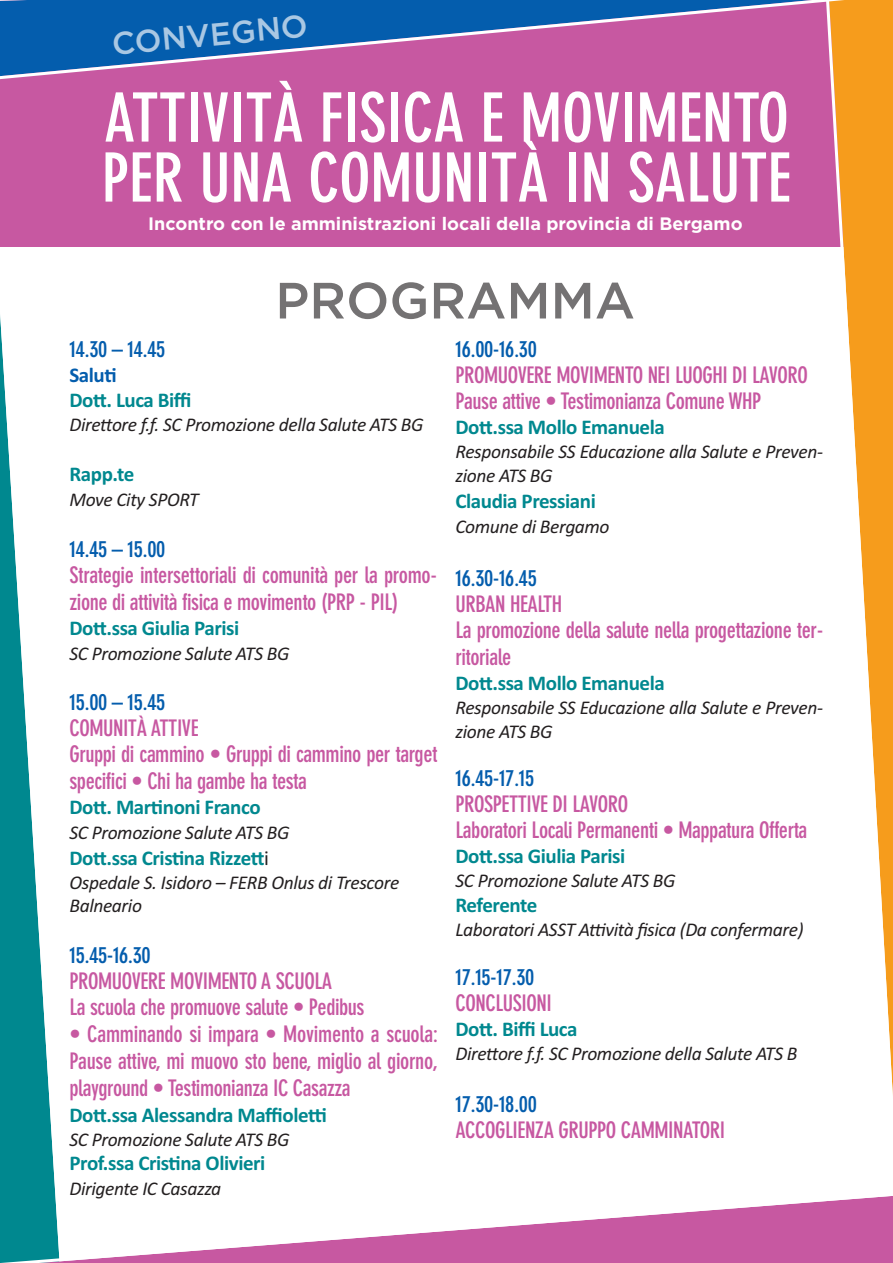
<style>
.page{position:relative;width:893px;height:1263px;background:#fff}
.page>*{position:absolute;margin:0;border:0;box-sizing:border-box;transform-origin:0 0}
.t1{font:700 condensed 66.9px/60px "DIN Neuzeit Grotesk";color:#fff}
.t2{font:500 51px "Gotham";color:rgb(35 31 32/.63)}
.t3{font:500 31.65px "Gotham";color:rgb(255 255 255/.66)}
.t4{font:700 condensed 22.5px/26.5px "DIN Neuzeit Grotesk";letter-spacing:-.02em;color:#c758a1}
.t5{font:700 condensed 22.5px "DIN Neuzeit Grotesk";letter-spacing:-.02em;color:#045dad}
.t6{font:700 21px "Calibri";letter-spacing:-.02em;color:#00888f}
.t7{font:700 21px "Calibri";color:#045dad}
.t8{font:italic 19.5px/23.4px "Calibri";letter-spacing:-.02em;color:#231f20}
.t9{font:700 18px "Gotham";color:#fff}
.s1{font-weight:400;color:#231f20}
</style>
<div class="page">
<div style="left:0;top:0;width:893px;height:247px;background:#c758a1"></div>
<svg style="left:0;top:315px;width:55px;height:875px"></svg>
<svg style="left:830px;top:81px;width:63px;height:1014px"></svg>
<svg style="left:0;top:1190px;width:893px;height:73px"></svg>
<svg style="left:0;top:0;width:893px;height:81px"></svg>
<h3 class="t3" style="left:111px;top:32px;width:198px;rotate:-5deg">CONVEGNO</h3>
<h1 class="t1" style="left:102px;top:93px;width:691px">ATTIVITÀ FISICA E MOVIMENTO<br>PER UNA COMUNITÀ IN SALUTE</h1>
<p class="t9" style="left:148px;top:218px;width:596px">Incontro con le amministrazioni locali della provincia di Bergamo</p>
<h2 class="t2" style="left:275px;top:283px;width:361px">PROGRAMMA</h2>
<p class="t5" style="left:69px;top:340px;width:97px">14.30 – 14.45</p>
<p class="t7" style="left:69px;top:362px;width:49px">Saluti</p>
<p class="t6" style="left:69px;top:387px;width:124px">dott. luca Biffi</p>
<p class="t8" style="left:69px;top:413px;width:355px">Direttore f.f. SC Promozione della Salute ATS BG</p>
<p class="t6" style="left:69px;top:461px;width:66px">Rapp.te</p>
<p class="t8" style="left:69px;top:488px;width:131px">Move City SPORT</p>
<p class="t5" style="left:69px;top:541px;width:97px">14.45 – 15.00</p>
<p class="t4" style="left:69px;top:564px;width:369px;line-height:27px">Strategie intersettoriali di comunità per la promo&shy;zione di attività fisica e movimento (PRP - PIL)</p>
<p class="t6" style="left:69px;top:616px;width:171px">dott.ssa giulia Parisi</p>
<p class="t8" style="left:69px;top:641px;width:221px">SC Promozione Salute ATS BG</p>
<p class="t5" style="left:69px;top:693px;width:97px">15.00 – 15.45</p>
<p class="t4" style="left:69px;top:717px;width:369px">COMUNITÀ ATTIVE<br>Gruppi di cammino • Gruppi di cammino per target specifici • Chi ha gambe ha testa</p>
<p class="t6" style="left:69px;top:795px;width:193px">dott. Martinoni Franco</p>
<p class="t8" style="left:69px;top:821px;width:221px">SC Promozione Salute ATS BG</p>
<p class="t6" style="left:69px;top:845px;width:201px">dott.ssa Cristina Rizzett<span class="s1">i</span></p>
<p class="t8" style="left:69px;top:870px;width:331px">Ospedale S. Isidoro – FERB Onlus di Trescore<br>Balneario</p>
<p class="t5" style="left:69px;top:946px;width:83px">15.45-16.30</p>
<p class="t4" style="left:69px;top:969px;width:297px;line-height:26px">PROMUOVERE MOVIMENTO A SCUOLA<br>La scuola che promuove salute • Pedibus</p>
<p class="t4" style="left:69px;top:1022px;width:370px;line-height:27px;text-align:justify">• Camminando si impara • Movimento a scuola:<br>Pause attive, mi muovo sto bene, miglio al giorno, playground • Testimonianza IC Casazza</p>
<p class="t6" style="left:69px;top:1102px;width:259px">dott.ssa Alessandra Maffioletti</p>
<p class="t8" style="left:69px;top:1127px;width:221px">SC Promozione Salute ATS BG</p>
<p class="t6" style="left:69px;top:1151px;width:197px">Prof.ssa Cristina Olivieri</p>
<p class="t8" style="left:69px;top:1176px;width:153px">Dirigente IC Casazza</p>
<p class="t5" style="left:455px;top:340px;width:83px">16.00-16.30</p>
<p class="t4" style="left:455px;top:363px;width:354px;line-height:26px">PROMUOVERE MOVIMENTO NEI LUOGHI DI LAVORO<br>Pause attive • Testimonianza Comune WHP</p>
<p class="t6" style="left:455px;top:414px;width:211px">dott.ssa Mollo Emanuela</p>
<p class="t8" style="left:455px;top:439px;width:369px;line-height:24.5px">Responsabile SS Educazione alla Salute e Preven&shy;zione ATS BG</p>
<p class="t6" style="left:455px;top:488px;width:142px">Claudia Pressiani</p>
<p class="t8" style="left:455px;top:514px;width:156px">Comune di Bergamo</p>
<p class="t5" style="left:455px;top:569px;width:83px">16.30-16.45</p>
<p class="t4" style="left:455px;top:592px;width:369px">URBAN HEALTH<br>La promozione della salute nella progettazione ter&shy;ritoriale</p>
<p class="t6" style="left:455px;top:670px;width:211px">dott.ssa Mollo Emanuela</p>
<p class="t8" style="left:455px;top:696px;width:369px">Responsabile SS Educazione alla Salute e Preven&shy;zione ATS BG</p>
<p class="t5" style="left:455px;top:770px;width:80px">16.45-17.15</p>
<p class="t4" style="left:455px;top:793px;width:353px;line-height:26px">PROSPETTIVE DI LAVORO<br>Laboratori Locali Permanenti • Mappatura Offerta</p>
<p class="t6" style="left:455px;top:844px;width:171px">dott.ssa giulia Parisi</p>
<p class="t8" style="left:455px;top:869px;width:221px">SC Promozione Salute ATS BG</p>
<p class="t6" style="left:455px;top:892px;width:83px">Referente</p>
<p class="t8" style="left:455px;top:918px;width:350px">Laboratori ASST Attività fisica (Da confermare)</p>
<p class="t5" style="left:455px;top:968px;width:80px">17.15-17.30</p>
<p class="t4" style="left:455px;top:991px;width:98px">CONCLUSIONI</p>
<p class="t6" style="left:455px;top:1016px;width:124px">dott. Biffi luca</p>
<p class="t8" style="left:455px;top:1042px;width:343px">Direttore f.f. SC Promozione della Salute ATS B</p>
<p class="t5" style="left:455px;top:1096px;width:83px">17.30-18.00</p>
<p class="t4" style="left:455px;top:1119px;width:271px">ACCOGLIENZA GRUPPO CAMMINATORI</p>
</div>
